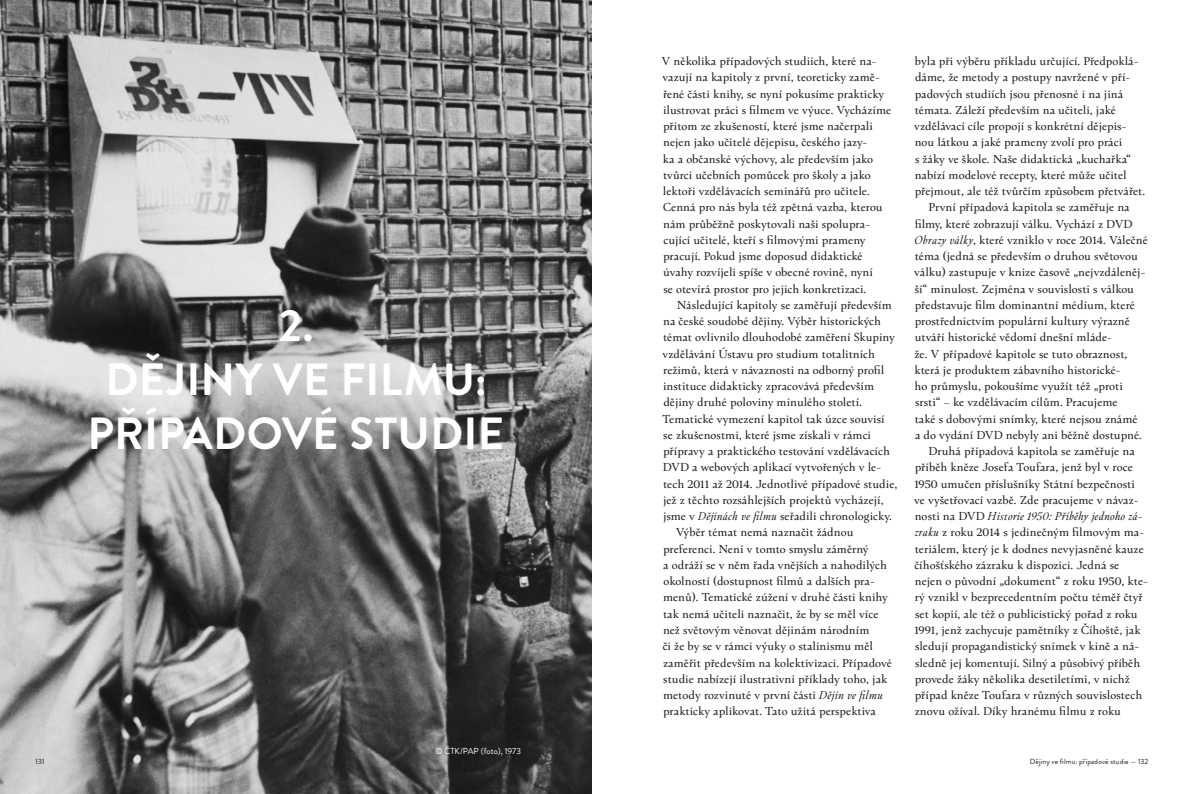
<style>
.page{position:relative;width:1184px;height:794px;background:#fff}
.page>*{position:absolute;margin:0;border:0;box-sizing:border-box;transform-origin:0 0}
.t1{font:700 45px/54px "Brandon Grotesque";letter-spacing:.005em;color:#fff;text-align:center}
.t2{font:12.5px/16.2px "Kunda Book Bone";color:#1d1d1b}
.t3{font:italic 12.5px "Kunda Book Bone";color:#1d1d1b}
.t4{font:8.75px "Brandon Grotesque";color:#fff}
.t5{font:7.5px "Brandon Grotesque";letter-spacing:.02em;color:#1d1d1b}
.s1{font-style:italic}
.s2{font-style:normal}
</style>
<div class="page">
<img style="left:0;top:0;width:592px;height:794px">
<h1 class="t1" style="left:87px;top:299px;width:418px">2.<br>DĚJINY VE FILMU:<br>PŘÍPADOVÉ STUDIE</h1>
<p class="t4" style="left:435px;top:745px;width:87px">© ČTK/PAP (foto), 1973</p>
<p class="t2" style="left:661px;top:53px;width:231px">V několika případových studiích, které na&shy;vazují na kapitoly z první, teoreticky zamě&shy;řené části knihy, se nyní pokusíme prakticky ilustrovat práci s filmem ve výuce. Vycházíme přitom ze zkušeností, které jsme načerpali nejen jako učitelé dějepisu, českého jazy-<br>ka a občanské výchovy, ale především jako tvůrci učebních pomůcek pro školy a jako lektoři vzdělávacích seminářů pro učitele.<br>Cenná pro nás byla též zpětná vazba, kterou nám průběžně poskytovali naši spolupra&shy;cující učitelé, kteří s filmovými prameny pracují. Pokud jsme doposud didaktické úvahy rozvíjeli spíše v obecné rovině, nyní<br>se otevírá prostor pro jejich konkretizaci.</p>
<p class="t2" style="left:677px;top:297px;width:216px">Následující kapitoly se zaměřují především</p>
<p class="t2" style="left:663px;top:313px;width:219px">na české soudobé dějiny. Výběr historických</p>
<p class="t2" style="left:663px;top:329px;width:233px">témat ovlivnilo dlouhodobé zaměření Skupiny</p>
<p class="t2" style="left:662px;top:345px;width:214px">vzdělávání Ústavu pro studium totalitních</p>
<p class="t2" style="left:663px;top:362px;width:223px">režimů, která v návaznosti na odborný profil</p>
<p class="t2" style="left:663px;top:378px;width:213px">instituce didakticky zpracovává především</p>
<p class="t2" style="left:663px;top:394px;width:200px">dějiny druhé poloviny minulého století.</p>
<p class="t2" style="left:662px;top:410px;width:224px">Tematické vymezení kapitol tak úzce souvisí</p>
<p class="t2" style="left:663px;top:427px;width:209px">se zkušenostmi, které jsme získali v rámci</p>
<p class="t2" style="left:663px;top:443px;width:228px">přípravy a praktického testování vzdělávacích</p>
<p class="t2" style="left:662px;top:459px;width:220px">DVD a webových aplikací vytvořených v le-</p>
<p class="t2" style="left:663px;top:475px;width:236px">tech 2011 až 2014. Jednotlivé případové studie,</p>
<p class="t2" style="left:663px;top:492px;width:222px">jež z těchto rozsáhlejších projektů vycházejí,</p>
<p class="t2" style="left:663px;top:508px;width:230px">jsme v <span class="s1">Dějinách ve filmu</span> seřadili chronologicky.</p>
<p class="t2" style="left:675px;top:524px;width:179px">Výběr témat nemá naznačit žádnou</p>
<p class="t2" style="left:663px;top:540px;width:207px">preferenci. Není v tomto smyslu záměrný</p>
<p class="t2" style="left:663px;top:557px;width:225px">a odráží se v něm řada vnějších a nahodilých</p>
<p class="t2" style="left:663px;top:573px;width:213px">okolností (dostupnost filmů a dalších pra-</p>
<p class="t2" style="left:663px;top:589px;width:226px">menů). Tematické zúžení v druhé části knihy</p>
<p class="t2" style="left:663px;top:605px;width:217px">tak nemá učiteli naznačit, že by se měl více</p>
<p class="t2" style="left:663px;top:622px;width:208px">než světovým věnovat dějinám národním</p>
<p class="t2" style="left:662px;top:638px;width:212px">či že by se v rámci výuky o stalinismu měl</p>
<p class="t2" style="left:663px;top:654px;width:230px">zaměřit především na kolektivizaci. Případové</p>
<p class="t2" style="left:663px;top:670px;width:225px">studie nabízejí ilustrativní příklady toho, jak</p>
<p class="t2" style="left:663px;top:687px;width:221px">metody rozvinuté v první části <span class="s1">Dějin ve filmu</span></p>
<p class="t2" style="left:663px;top:703px;width:214px">prakticky aplikovat. Tato užitá perspektiva</p>
<p class="t2" style="left:915px;top:53px;width:225px">byla při výběru příkladu určující. Předpoklá-</p>
<p class="t2" style="left:915px;top:69px;width:217px">dáme, že metody a postupy navržené v pří-</p>
<p class="t2" style="left:914px;top:85px;width:210px">padových studiích jsou přenosné i na jiná</p>
<p class="t2" style="left:914px;top:102px;width:203px">témata. Záleží především na učiteli, jaké</p>
<p class="t2" style="left:914px;top:118px;width:214px">vzdělávací cíle propojí s konkrétní dějepis-</p>
<p class="t2" style="left:914px;top:134px;width:209px">nou látkou a jaké prameny zvolí pro práci</p>
<p class="t2" style="left:915px;top:150px;width:217px">s žáky ve škole. Naše didaktická „kuchařka“</p>
<p class="t2" style="left:914px;top:167px;width:213px">nabízí modelové recepty, které může učitel</p>
<p class="t2" style="left:914px;top:183px;width:232px">přejmout, ale též tvůrčím způsobem přetvářet.</p>
<p class="t2" style="left:928px;top:199px;width:203px">První případová kapitola se zaměřuje na</p>
<p class="t2" style="left:914px;top:215px;width:219px">filmy, které zobrazují válku. Vychází z DVD</p>
<p class="t2" style="left:914px;top:232px;width:234px"><span class="s1">Obrazy války</span>, které vzniklo v roce 2014. Válečné</p>
<p class="t2" style="left:914px;top:248px;width:225px">téma (jedná se především o druhou světovou</p>
<p class="t2" style="left:914px;top:264px;width:233px">válku) zastupuje v knize časově „nejvzdáleněj-</p>
<p class="t2" style="left:914px;top:280px;width:221px">ší“ minulost. Zejména v souvislosti s válkou</p>
<p class="t2" style="left:914px;top:297px;width:222px">představuje film dominantní médium, které</p>
<p class="t2" style="left:914px;top:313px;width:217px">prostřednictvím populární kultury výrazně</p>
<p class="t2" style="left:914px;top:329px;width:199px">utváří historické vědomí dnešní mláde-</p>
<p class="t2" style="left:914px;top:345px;width:214px">že. V případové kapitole se tuto obraznost,</p>
<p class="t2" style="left:914px;top:362px;width:207px">která je produktem zábavního historické-</p>
<p class="t2" style="left:914px;top:378px;width:210px">ho průmyslu, pokoušíme využít též „proti</p>
<p class="t2" style="left:915px;top:394px;width:204px">srsti“ – ke vzdělávacím cílům. Pracujeme</p>
<p class="t2" style="left:914px;top:410px;width:224px">také s dobovými snímky, které nejsou známé</p>
<p class="t2" style="left:915px;top:427px;width:228px">a do vydání DVD nebyly ani běžně dostupné.</p>
<p class="t2" style="left:928px;top:443px;width:208px">Druhá případová kapitola se zaměřuje na</p>
<p class="t2" style="left:914px;top:459px;width:220px">příběh kněze Josefa Toufara, jenž byl v roce</p>
<p class="t2" style="left:914px;top:475px;width:222px">1950 umučen příslušníky Státní bezpečnosti</p>
<p class="t2" style="left:914px;top:492px;width:226px">ve vyšetřovací vazbě. Zde pracujeme v návaz-</p>
<p class="t3" style="left:914px;top:509px;width:229px"><span class="s2">nosti na DVD</span> Historie 1950: Příběhy jednoho zá-</p>
<p class="t2" style="left:914px;top:524px;width:231px"><span class="s1">zraku</span> z roku 2014 s jedinečným filmovým ma-</p>
<p class="t2" style="left:914px;top:540px;width:231px">teriálem, který je k dodnes nevyjasněné kauze</p>
<p class="t2" style="left:914px;top:557px;width:206px">číhošťského zázraku k dispozici. Jedná se</p>
<p class="t2" style="left:914px;top:573px;width:235px">nejen o původní „dokument“ z roku 1950, kte-</p>
<p class="t2" style="left:914px;top:589px;width:229px">rý vznikl v bezprecedentním počtu téměř čtyř</p>
<p class="t2" style="left:915px;top:605px;width:224px">set kopií, ale též o publicistický pořad z roku</p>
<p class="t2" style="left:914px;top:622px;width:228px">1991, jenž zachycuje pamětníky z Číhoště, jak</p>
<p class="t2" style="left:915px;top:638px;width:226px">sledují propagandistický snímek v kině a ná-</p>
<p class="t2" style="left:915px;top:654px;width:227px">sledně jej komentují. Silný a působivý příběh</p>
<p class="t2" style="left:914px;top:670px;width:217px">provede žáky několika desetiletími, v nichž</p>
<p class="t2" style="left:914px;top:687px;width:229px">případ kněze Toufara v různých souvislostech</p>
<p class="t2" style="left:915px;top:703px;width:207px">znovu ožíval. Díky hranému filmu z roku</p>
<p class="t5" style="left:1029px;top:756px;width:120px">Dějiny ve filmu: případové studie — 132</p>
</div>
